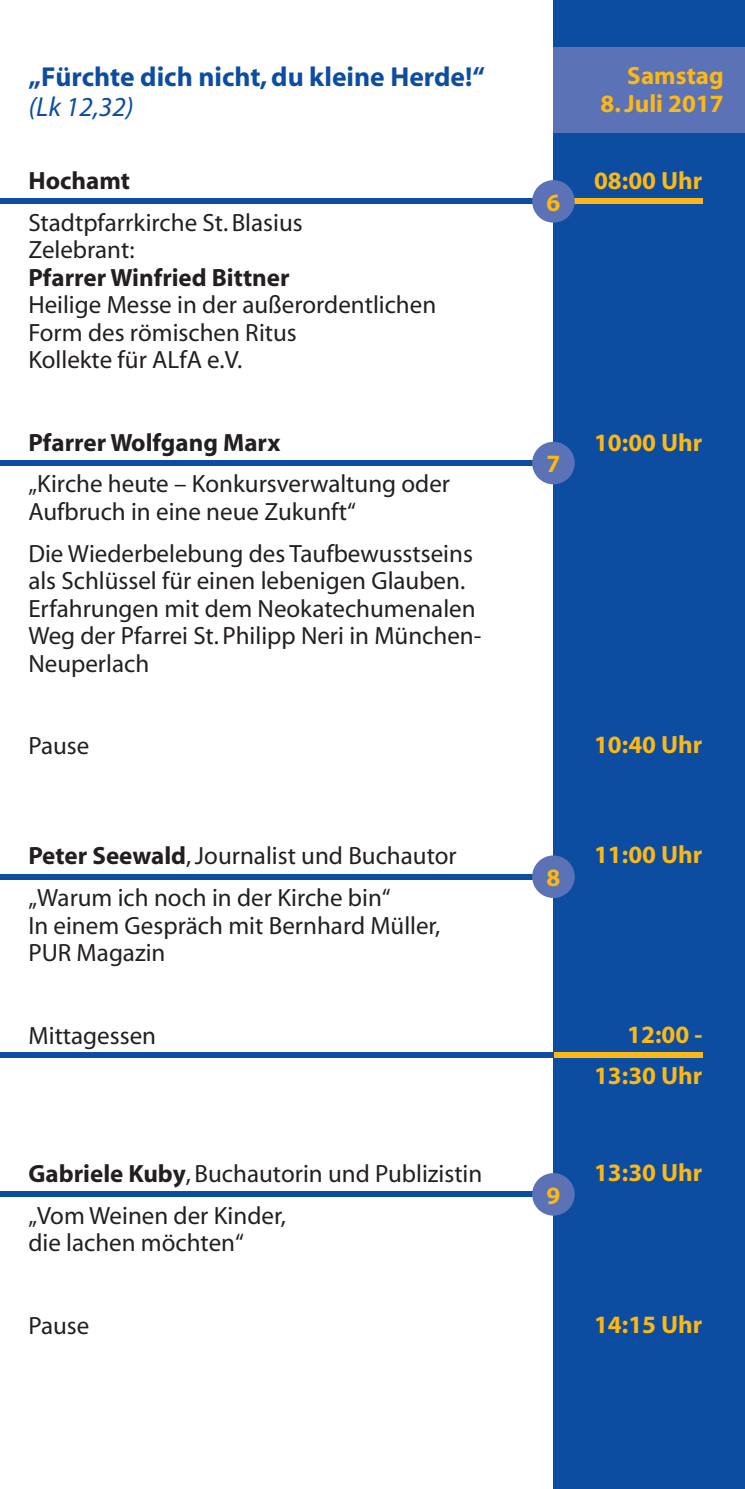
<style>
.page{position:relative;width:745px;height:1489px;background:#fff}
.page>*{position:absolute;margin:0;border:0;box-sizing:border-box;transform-origin:0 0}
.t1{font:700 27.5px "Myriad";color:#0d4da1}
.t2{font:italic 27.5px "Myriad";color:#0d4da1}
.t3{font:25px/27.5px "Myriad";color:#231f20}
.t4{font:700 25px/41.8px "Myriad";color:#fcb814;text-align:right}
.t5{font:700 25px "Myriad";color:#231f20}
.s1{font-weight:700}
</style>
<div class="page">
<div style="left:553px;top:0;width:191px;height:1488px;background:#0d4da1"></div>
<div style="left:0;top:460px;width:553px;height:5px;background:#0d4da1"></div>
<div style="left:553px;top:48px;width:191px;height:85px;background:#5b72b7"></div>
<div style="left:553px;top:1052px;width:149px;height:5px;background:#fcb814"></div>
<div style="left:0;top:1052px;width:553px;height:5px;background:#0d4da1"></div>
<div style="left:553px;top:199px;width:149px;height:5px;background:#fcb814"></div>
<div style="left:0;top:199px;width:553px;height:5px;background:#0d4da1"></div>
<div style="left:531px;top:180px;width:43px;height:43px;background:#5b72b7;border-radius:50%"></div>
<div style="left:531px;top:442px;width:43px;height:42px;background:#5b72b7;border-radius:50%"></div>
<div style="left:0;top:874px;width:553px;height:5px;background:#0d4da1"></div>
<div style="left:531px;top:855px;width:43px;height:43px;background:#5b72b7;border-radius:50%"></div>
<div style="left:0;top:1191px;width:553px;height:5px;background:#0d4da1"></div>
<div style="left:531px;top:1172px;width:43px;height:43px;background:#5b72b7;border-radius:50%"></div>
<p class="t1" style="left:28px;top:63px;width:458px">„Fürchte dich nicht, du kleine Herde!“</p>
<p class="t2" style="left:28px;top:93px;width:107px">(Lk 12,32)</p>
<p class="t5" style="left:28px;top:168px;width:103px">Hochamt</p>
<p class="t3" style="left:28px;top:209px;width:275px">Stadtpfarrkirche St. Blasius<br>Zelebrant:</p>
<p class="t5" style="left:28px;top:264px;width:262px">Pfarrer Winfried Bittner</p>
<p class="t3" style="left:28px;top:292px;width:409px">Heilige Messe in der außerordentlichen<br>Form des römischen Ritus<br>Kollekte für ALfA e.V.</p>
<p class="t5" style="left:28px;top:429px;width:253px">Pfarrer Wolfgang Marx</p>
<p class="t3" style="left:28px;top:471px;width:423px">„Kirche heute – Konkursverwaltung oder<br>Aufbruch in eine neue Zukunft“</p>
<p class="t3" style="left:28px;top:540px;width:454px">Die Wiederbelebung des Taufbewusstseins als Schlüssel für einen lebenigen Glauben.<br>Erfahrungen mit dem Neokatechumenalen Weg der Pfarrei St. Philipp Neri in München-Neuperlach</p>
<p class="t3" style="left:28px;top:733px;width:62px">Pause</p>
<p class="t3" style="left:28px;top:836px;width:429px;line-height:41.8px"><span class="s1">Peter Seewald</span>, Journalist und Buchautor „Warum ich noch in der Kirche bin“</p>
<p class="t3" style="left:28px;top:912px;width:413px">In einem Gespräch mit Bernhard Müller,<br>PUR Magazin</p>
<p class="t3" style="left:28px;top:1023px;width:129px">Mittagessen</p>
<p class="t3" style="left:28px;top:1153px;width:455px;line-height:41.8px"><span class="s1">Gabriele Kuby</span>, Buchautorin und Publizistin „Vom Weinen der Kinder,</p>
<p class="t3" style="left:28px;top:1230px;width:217px">die lachen möchten“</p>
<p class="t3" style="left:28px;top:1312px;width:62px">Pause</p>
<p class="t4" style="left:546px;top:182px;width:15px">6</p>
<p class="t4" style="left:627px;top:56px;width:98px">Samstag</p>
<p class="t4" style="left:600px;top:83px;width:125px">8. Juli 2017</p>
<p class="t4" style="left:593px;top:160px;width:110px">08:00 Uhr</p>
<p class="t4" style="left:546px;top:444px;width:15px">7</p>
<p class="t4" style="left:593px;top:422px;width:110px">10:00 Uhr</p>
<p class="t4" style="left:593px;top:725px;width:110px">10:40 Uhr</p>
<p class="t4" style="left:546px;top:857px;width:15px">8</p>
<p class="t4" style="left:593px;top:835px;width:110px">11:00 Uhr</p>
<p class="t4" style="left:546px;top:1175px;width:15px">9</p>
<p class="t4" style="left:593px;top:1014px;width:110px">12:00 -<br>13:30 Uhr</p>
<p class="t4" style="left:593px;top:1152px;width:110px">13:30 Uhr</p>
<p class="t4" style="left:593px;top:1304px;width:110px">14:15 Uhr</p>
</div>
